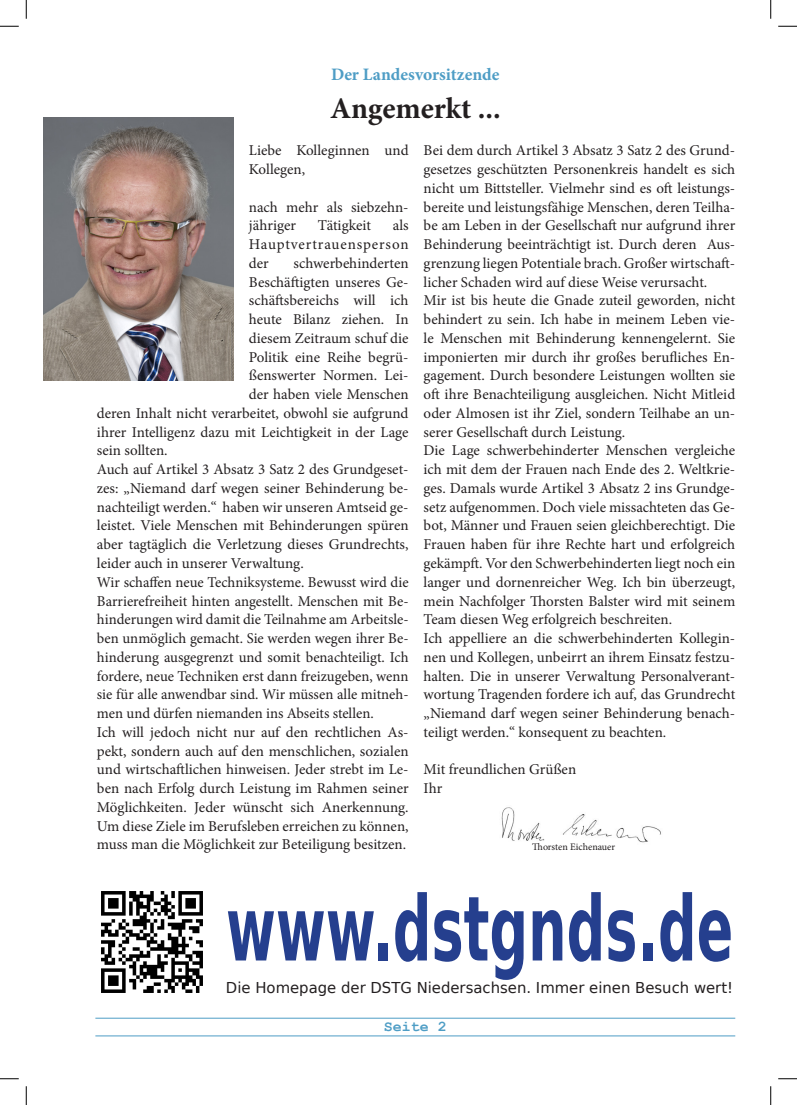
<style>
.page{position:relative;width:797px;height:1105px;background:#fff}
.page>*{position:absolute;margin:0;border:0;box-sizing:border-box;transform-origin:0 0}
.t1{font:700 90px "DejaVu Sans";color:#253f8e;scale:.6 1}
.t2{font:700 30px "Minion Pro";letter-spacing:-.005em;color:#231f20}
.t3{font:700 17.5px "Minion Pro";color:#4e9dc5}
.t4{font:15px/18.8px "Minion Pro";color:#231f20;text-align:justify}
.t5{font:15px "DejaVu Sans";color:#231f20}
.t6{font:700 15px "Courier New";color:#4e9dc5}
.t7{font:10px "Minion Pro";letter-spacing:-.005em;color:#231f20}
</style>
<div class="page">
<hr style="left:95px;top:1018px;width:640px;height:1px;background:#4e9dc5">
<hr style="left:95px;top:1035px;width:640px;height:1px;background:#4e9dc5">
<img style="left:44px;top:118px;width:190px;height:262px">
<img style="left:501px;top:807px;width:160px;height:36px">
<img style="left:101px;top:891px;width:102px;height:102px">
<svg style="left:0;top:25px;width:19px;height:2px"></svg>
<svg style="left:778px;top:25px;width:19px;height:2px"></svg>
<svg style="left:0;top:1078px;width:19px;height:1px"></svg>
<svg style="left:778px;top:1078px;width:19px;height:1px"></svg>
<svg style="left:25px;top:0;width:2px;height:19px"></svg>
<svg style="left:25px;top:1086px;width:2px;height:19px"></svg>
<svg style="left:770px;top:0;width:1px;height:19px"></svg>
<svg style="left:770px;top:1086px;width:1px;height:19px"></svg>
<p class="t3" style="left:331px;top:63px;width:170px">Der Landesvorsitzende</p>
<p class="t2" style="left:330px;top:87px;width:172px">Angemerkt ...</p>
<p class="t4" style="left:249px;top:141px;width:161px">Liebe Kolleginnen und<br>Kollegen,</p>
<p class="t4" style="left:249px;top:198px;width:161px">nach mehr als siebzehn&shy;jähriger</p>
<p class="t4" style="left:249px;top:216px;width:161px;text-indent:144px">als Hauptvertrauensperson der</p>
<p class="t4" style="left:318px;top:216px;width:55px">Tätigkeit</p>
<p class="t4" style="left:293px;top:254px;width:116px">schwerbehinderten</p>
<p class="t4" style="left:249px;top:273px;width:161px">Beschäftigten unseres Ge-</p>
<p class="t4" style="left:249px;top:291px;width:161px">schäftsbereichs will ich</p>
<p class="t4" style="left:249px;top:310px;width:161px">heute Bilanz ziehen. In</p>
<p class="t4" style="left:249px;top:329px;width:161px">diesem Zeitraum schuf die</p>
<p class="t4" style="left:249px;top:348px;width:161px">Politik eine Reihe begrü-</p>
<p class="t4" style="left:249px;top:366px;width:161px">ßenswerter Normen. Lei-</p>
<p class="t4" style="left:249px;top:385px;width:161px">der haben viele Menschen</p>
<p class="t4" style="left:97px;top:404px;width:313px">deren Inhalt nicht verarbeitet, obwohl sie aufgrund</p>
<p class="t4" style="left:97px;top:423px;width:313px">ihrer Intelligenz dazu mit Leichtigkeit in der Lage</p>
<p class="t4" style="left:97px;top:441px;width:72px">sein sollten.</p>
<p class="t4" style="left:97px;top:460px;width:313px">Auch auf Artikel 3 Absatz 3 Satz 2 des Grundgeset&shy;zes: „Niemand darf wegen seiner Behinderung be&shy;nachteiligt werden.“ haben wir unseren Amtseid ge&shy;leistet. Viele Menschen mit Behinderungen spüren aber tagtäglich die Verletzung dieses Grundrechts, leider auch in unserer Verwaltung.</p>
<p class="t4" style="left:97px;top:573px;width:313px">Wir schaffen neue Techniksysteme. Bewusst wird die Barrierefreiheit hinten angestellt. Menschen mit Be&shy;hinderungen wird damit die Teilnahme am Arbeitsle&shy;ben unmöglich gemacht. Sie werden wegen ihrer Be&shy;hinderung ausgegrenzt und somit benachteiligt. Ich fordere, neue Techniken erst dann freizugeben, wenn sie für alle anwendbar sind. Wir müssen alle mitneh&shy;men und dürfen niemanden ins Abseits stellen.</p>
<p class="t4" style="left:97px;top:723px;width:313px">Ich will jedoch nicht nur auf den rechtlichen As&shy;pekt, sondern auch auf den menschlichen, sozialen und wirtschaftlichen hinweisen. Jeder strebt im Le&shy;ben nach Erfolg durch Leistung im Rahmen seiner Möglichkeiten. Jeder wünscht sich Anerkennung.<br>Um diese Ziele im Berufsleben erreichen zu können, muss man die Möglichkeit zur Beteiligung besitzen.</p>
<p class="t4" style="left:423px;top:141px;width:313px">Bei dem durch Artikel 3 Absatz 3 Satz 2 des Grund&shy;gesetzes geschützten Personenkreis handelt es sich nicht um Bittsteller. Vielmehr sind es oft leistungs&shy;bereite und leistungsfähige Menschen, deren Teilha&shy;be am Leben in der Gesellschaft nur aufgrund ihrer Behinderung beeinträchtigt ist. Durch deren Aus&shy;grenzung liegen Potentiale brach. Großer wirtschaft&shy;licher Schaden wird auf diese Weise verursacht.</p>
<p class="t4" style="left:423px;top:291px;width:313px">Mir ist bis heute die Gnade zuteil geworden, nicht behindert zu sein. Ich habe in meinem Leben vie&shy;le Menschen mit Behinderung kennengelernt. Sie imponierten mir durch ihr großes berufliches En&shy;gagement. Durch besondere Leistungen wollten sie oft ihre Benachteiligung ausgleichen. Nicht Mitleid oder Almosen ist ihr Ziel, sondern Teilhabe an un&shy;serer Gesellschaft durch Leistung.</p>
<p class="t4" style="left:423px;top:441px;width:313px">Die Lage schwerbehinderter Menschen vergleiche ich mit dem der Frauen nach Ende des 2. Weltkrie&shy;ges. Damals wurde Artikel 3 Absatz 2 ins Grundge&shy;setz aufgenommen. Doch viele missachteten das Ge&shy;bot, Männer und Frauen seien gleichberechtigt. Die Frauen haben für ihre Rechte hart und erfolgreich gekämpft. Vor den Schwerbehinderten liegt noch ein langer und dornenreicher Weg. Ich bin überzeugt, mein Nachfolger Thorsten Balster wird mit seinem Team diesen Weg erfolgreich beschreiten.</p>
<p class="t4" style="left:423px;top:629px;width:313px">Ich appelliere an die schwerbehinderten Kollegin&shy;nen und Kollegen, unbeirrt an ihrem Einsatz festzu&shy;halten. Die in unserer Verwaltung Personalverant&shy;wortung Tragenden fordere ich auf, das Grundrecht „Niemand darf wegen seiner Behinderung benach&shy;teiligt werden.“ konsequent zu beachten.</p>
<p class="t4" style="left:423px;top:760px;width:154px">Mit freundlichen Grüßen</p>
<p class="t4" style="left:423px;top:779px;width:20px">Ihr</p>
<p class="t7" style="left:532px;top:840px;width:84px">Thorsten Eichenauer</p>
<p class="t1" style="left:226px;top:855px;width:847px">www.dstgnds.de</p>
<p class="t5" style="left:226px;top:975px;width:508px">Die Homepage der DSTG Niedersachsen. Immer einen Besuch wert!</p>
<p class="t6" style="left:384px;top:1017px;width:64px">Seite 2</p>
</div>
